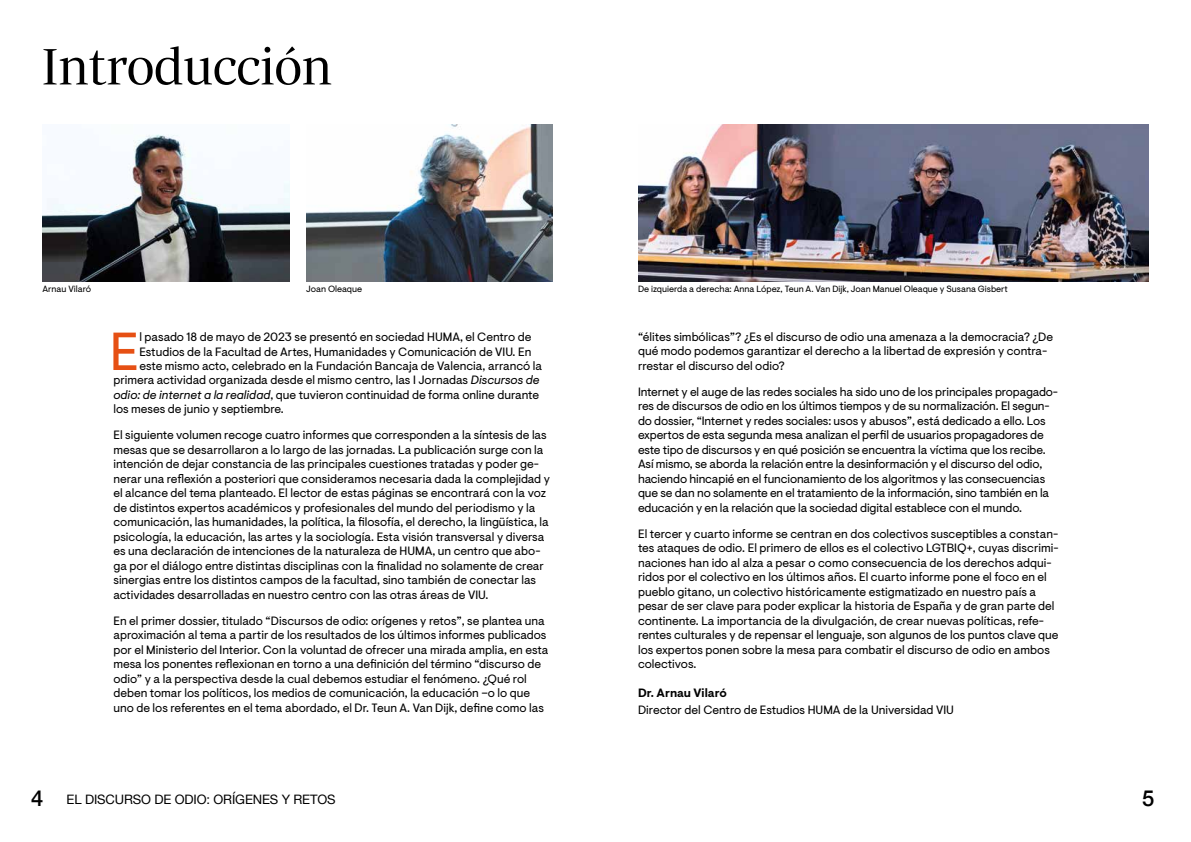
<style>
.page{position:relative;width:1191px;height:842px;background:#fff}
.page>*{position:absolute;margin:0;border:0;box-sizing:border-box;transform-origin:0 0}
.t1{font:53.4px "Visuelt Pro";color:#e65014}
.t2{font:52px "Periodico Display Lg";letter-spacing:-.02em;color:#000}
.t3{font:500 22px "Helvetica Neue";color:#000}
.t4{font:13px "Helvetica Neue";letter-spacing:-.01em;color:#000}
.t5{font:12px/14.5px "Visuelt Pro";color:#000}
.t6{font:700 12px "Visuelt Pro";color:#000}
.t7{font:9px "Visuelt Pro";color:#000}
.s1{font-style:italic}
.s2{font-weight:500;font-size:22px}
</style>
<div class="page">
<img style="left:306px;top:124px;width:247px;height:157px">
<img style="left:638px;top:124px;width:510px;height:157px">
<img style="left:43px;top:134px;width:246px;height:147px">
<h2 class="t2" style="left:41px;top:38px;width:293px">Introducción</h2>
<p class="t7" style="left:43px;top:283px;width:50px">Arnau Vilaró</p>
<p class="t7" style="left:306px;top:283px;width:57px">Joan Oleaque</p>
<p class="t7" style="left:638px;top:283px;width:371px">De izquierda a derecha: Anna López, Teun A. Van Dijk, Joan Manuel Oleaque y Susana Gisbert</p>
<h1 class="t1" style="left:110px;top:320px;width:31px">E</h1>
<p class="t5" style="left:139px;top:330px;width:393px">l pasado 18 de mayo de 2023 se presentó en sociedad HUMA, el Centro de</p>
<p class="t5" style="left:139px;top:344px;width:393px">Estudios de la Facultad de Artes, Humanidades y Comunicación de VIU. En</p>
<p class="t5" style="left:139px;top:359px;width:404px">este mismo acto, celebrado en la Fundación Bancaja de Valencia, arrancó la</p>
<p class="t5" style="left:113px;top:373px;width:428px">primera actividad organizada desde el mismo centro, las I Jornadas <span class="s1">Discursos de</span></p>
<p class="t5" style="left:113px;top:388px;width:427px"><span class="s1">odio: de internet a la realidad</span>, que tuvieron continuidad de forma online durante</p>
<p class="t5" style="left:113px;top:402px;width:172px">los meses de junio y septiembre.</p>
<p class="t5" style="left:113px;top:428px;width:438px">El siguiente volumen recoge cuatro informes que corresponden a la síntesis de las mesas que se desarrollaron a lo largo de las jornadas. La publicación surge con la intención de dejar constancia de las principales cuestiones tratadas y poder ge&shy;nerar una reflexión a posteriori que consideramos necesaria dada la complejidad y el alcance del tema planteado. El lector de estas páginas se encontrará con la voz de distintos expertos académicos y profesionales del mundo del periodismo y la comunicación, las humanidades, la política, la filosofía, el derecho, la lingüística, la psicología, la educación, las artes y la sociología. Esta visión transversal y diversa es una declaración de intenciones de la naturaleza de HUMA, un centro que abo&shy;ga por el diálogo entre distintas disciplinas con la finalidad no solamente de crear sinergias entre los distintos campos de la facultad, sino también de conectar las actividades desarrolladas en nuestro centro con las otras áreas de VIU.</p>
<p class="t5" style="left:113px;top:614px;width:436px">En el primer dossier, titulado “Discursos de odio: orígenes y retos”, se plantea una aproximación al tema a partir de los resultados de los últimos informes publicados por el Ministerio del Interior. Con la voluntad de ofrecer una mirada amplia, en esta mesa los ponentes reflexionan en torno a una definición del término “discurso de odio” y a la perspectiva desde la cual debemos estudiar el fenómeno. ¿Qué rol deben tomar los políticos, los medios de comunicación, la educación –o lo que uno de los referentes en el tema abordado, el Dr. Teun A. Van Dijk, define como las</p>
<p class="t5" style="left:638px;top:330px;width:416px">“élites simbólicas”? ¿Es el discurso de odio una amenaza a la democracia? ¿De qué modo podemos garantizar el derecho a la libertad de expresión y contra&shy;rrestar el discurso del odio?</p>
<p class="t5" style="left:638px;top:385px;width:422px">Internet y el auge de las redes sociales ha sido uno de los principales propagado&shy;res de discursos de odio en los últimos tiempos y de su normalización. El segun&shy;do dossier, “Internet y redes sociales: usos y abusos”, está dedicado a ello. Los expertos de esta segunda mesa analizan el perfil de usuarios propagadores de este tipo de discursos y en qué posición se encuentra la víctima que los recibe.<br>Así mismo, se aborda la relación entre la desinformación y el discurso del odio, haciendo hincapié en el funcionamiento de los algoritmos y las consecuencias que se dan no solamente en el tratamiento de la información, sino también en la educación y en la relación que la sociedad digital establece con el mundo.</p>
<p class="t5" style="left:638px;top:526px;width:422px">El tercer y cuarto informe se centran en dos colectivos susceptibles a constan&shy;tes ataques de odio. El primero de ellos es el colectivo LGTBIQ+, cuyas discrimi&shy;naciones han ido al alza a pesar o como consecuencia de los derechos adqui&shy;ridos por el colectivo en los últimos años. El cuarto informe pone el foco en el pueblo gitano, un colectivo históricamente estigmatizado en nuestro país a pesar de ser clave para poder explicar la historia de España y de gran parte del continente. La importancia de la divulgación, de crear nuevas políticas, refe&shy;rentes culturales y de repensar el lenguaje, son algunos de los puntos clave que los expertos ponen sobre la mesa para combatir el discurso de odio en ambos colectivos.</p>
<p class="t6" style="left:638px;top:685px;width:90px">Dr. Arnau Vilaró</p>
<p class="t5" style="left:638px;top:703px;width:317px">Director del Centro de Estudios HUMA de la Universidad VIU</p>
<p class="t4" style="left:31px;top:790px;width:306px"><span class="s2">4</span> EL DISCURSO DE ODIO: ORÍGENES Y RETOS</p>
<h3 class="t3" style="left:1142px;top:781px;width:14px">5</h3>
</div>
